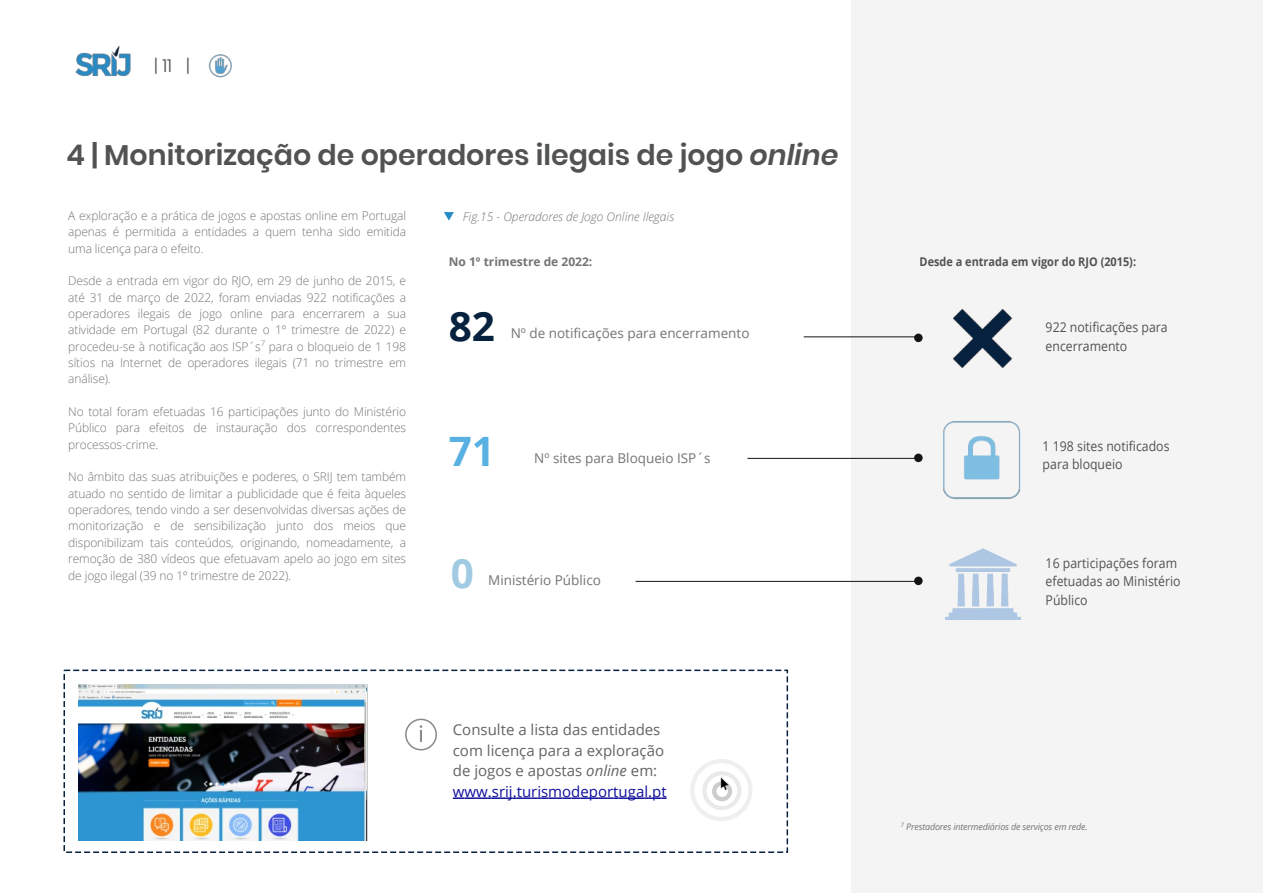
<style>
.page{position:relative;width:1263px;height:893px;background:#fff}
.page>*{position:absolute;margin:0;border:0;box-sizing:border-box;transform-origin:0 0}
.t1{font:700 40.5px "Open Sans";color:#06223e}
.t2{font:700 40.5px "Open Sans";color:#59b0e2}
.t3{font:700 40.5px "Open Sans";color:#a1cbe2}
.t4{font:600 28.5px "Poppins";color:#515253}
.t5{font:300 18px "Poppins";color:#515253}
.t6{font:15px/20.4px "Open Sans";color:#626364}
.t7{font:13.5px/18.5px "Open Sans";color:#515253;scale:.91 1}
.t8{font:13.5px "Open Sans";color:#737475}
.t9{font:300 12px/16.4px "Open Sans";letter-spacing:-.01em;color:#737475;text-align:justify}
.t10{font:italic 300 12px "Open Sans";color:#737475}
.t11{font:700 12px "Open Sans";color:#515253;scale:.91 1}
.t12{font:700 12px "Open Sans";color:#737475}
.t13{font:italic 9px "Open Sans";letter-spacing:-.02em;color:#737475}
.s1{font-style:italic}
.s2{color:#0f0f9d}
</style>
<div class="page">
<div style="left:851px;top:0;width:412px;height:893px;background:#f4f4f5"></div>
<div style="left:63px;top:670px;width:725px;height:183px;border:2px dashed #06223e"></div>
<svg style="left:444px;top:212px;width:10px;height:9px"></svg>
<img style="left:208px;top:54px;width:24px;height:24px">
<img style="left:946px;top:548px;width:75px;height:72px">
<img style="left:943px;top:422px;width:78px;height:77px">
<img style="left:952px;top:308px;width:61px;height:61px">
<svg style="left:453px;top:797px;width:214px;height:2px"></svg>
<div style="left:405px;top:719px;width:32px;height:31px;border:2px solid #88898b;border-radius:50%"></div>
<svg style="left:420px;top:725px;width:2px;height:17px"></svg>
<img style="left:79px;top:684px;width:288px;height:156px">
<div style="left:702px;top:771px;width:39px;height:39px;border:4px solid #cacccd;border-radius:50%"></div>
<div style="left:690px;top:759px;width:62px;height:62px;border:4px solid #cacccd;border-radius:50%"></div>
<img style="left:690px;top:759px;width:62px;height:48px">
<hr style="left:747px;top:458px;width:172px;height:1px;background:#161413">
<hr style="left:804px;top:336px;width:115px;height:1px;background:#161413">
<hr style="left:635px;top:581px;width:283px;height:1px;background:#161413">
<div style="left:914px;top:454px;width:9px;height:8px;background:#161413;border-radius:50%"></div>
<div style="left:914px;top:334px;width:9px;height:8px;background:#161413;border-radius:50%"></div>
<div style="left:914px;top:577px;width:9px;height:8px;background:#161413;border-radius:50%"></div>
<img style="left:75px;top:45px;width:56px;height:31px">
<h3 class="t5" style="left:154px;top:53px;width:37px">|11 |</h3>
<h2 class="t4" style="left:67px;top:135px;width:773px">4 | Monitorização de operadores ilegais de jogo <span class="s1">online</span></h2>
<p class="t10" style="left:463px;top:208px;width:213px">Fig.15 - Operadores de Jogo Online Ilegais</p>
<p class="t9" style="left:68px;top:207px;width:339px">A exploração e a prática de jogos e apostas online em Portugal apenas é permitida a entidades a quem tenha sido emitida uma licença para o efeito.</p>
<p class="t9" style="left:68px;top:272px;width:339px">Desde a entrada em vigor do RJO, em 29 de junho de 2015, e até 31 de março de 2022, foram enviadas 922 notificações a operadores ilegais de jogo online para encerrarem a sua atividade em Portugal (82 durante o 1º trimestre de 2022) e procedeu-se à notificação aos ISP´s<sup>7</sup> para o bloqueio de 1 198 sítios na Internet de operadores ilegais (71 no trimestre em análise).</p>
<p class="t9" style="left:68px;top:403px;width:339px">No total foram efetuadas 16 participações junto do Ministério Público para efeitos de instauração dos correspondentes processos-crime.</p>
<p class="t9" style="left:68px;top:469px;width:339px">No âmbito das suas atribuições e poderes, o SRIJ tem também atuado no sentido de limitar a publicidade que é feita àqueles operadores, tendo vindo a ser desenvolvidas diversas ações de monitorização e de sensibilização junto dos meios que disponibilizam tais conteúdos, originando, nomeadamente, a remoção de 380 vídeos que efetuavam apelo ao jogo em sites de jogo ilegal (39 no 1º trimestre de 2022).</p>
<p class="t12" style="left:449px;top:253px;width:145px">No 1º trimestre de 2022:</p>
<h1 class="t1" style="left:449px;top:297px;width:48px">82</h1>
<p class="t8" style="left:511px;top:324px;width:240px">Nº de notificações para encerramento</p>
<h1 class="t2" style="left:449px;top:423px;width:48px">71</h1>
<p class="t8" style="left:534px;top:449px;width:178px">Nº sites para Bloqueio ISP´s</p>
<h1 class="t3" style="left:451px;top:545px;width:25px">0</h1>
<p class="t8" style="left:488px;top:571px;width:114px">Ministério Público</p>
<p class="t6" style="left:453px;top:719px;width:215px">Consulte a lista das entidades com licença para a exploração de jogos e apostas <span class="s1">online</span> em: <span class="s2">www.srij.turismodeportugal.pt</span></p>
<p class="t11" style="left:920px;top:253px;width:239px">Desde a entrada em vigor do RJO (2015):</p>
<p class="t7" style="left:1046px;top:318px;width:136px">922 notificações para encerramento</p>
<p class="t7" style="left:1043px;top:436px;width:141px">1 198 sites notificados para bloqueio</p>
<p class="t7" style="left:1046px;top:553px;width:150px">16 participações foram efetuadas ao Ministério<br>Público</p>
<p class="t13" style="left:901px;top:820px;width:188px"><sup>7</sup> Prestadores intermediários de serviços em rede.</p>
</div>
